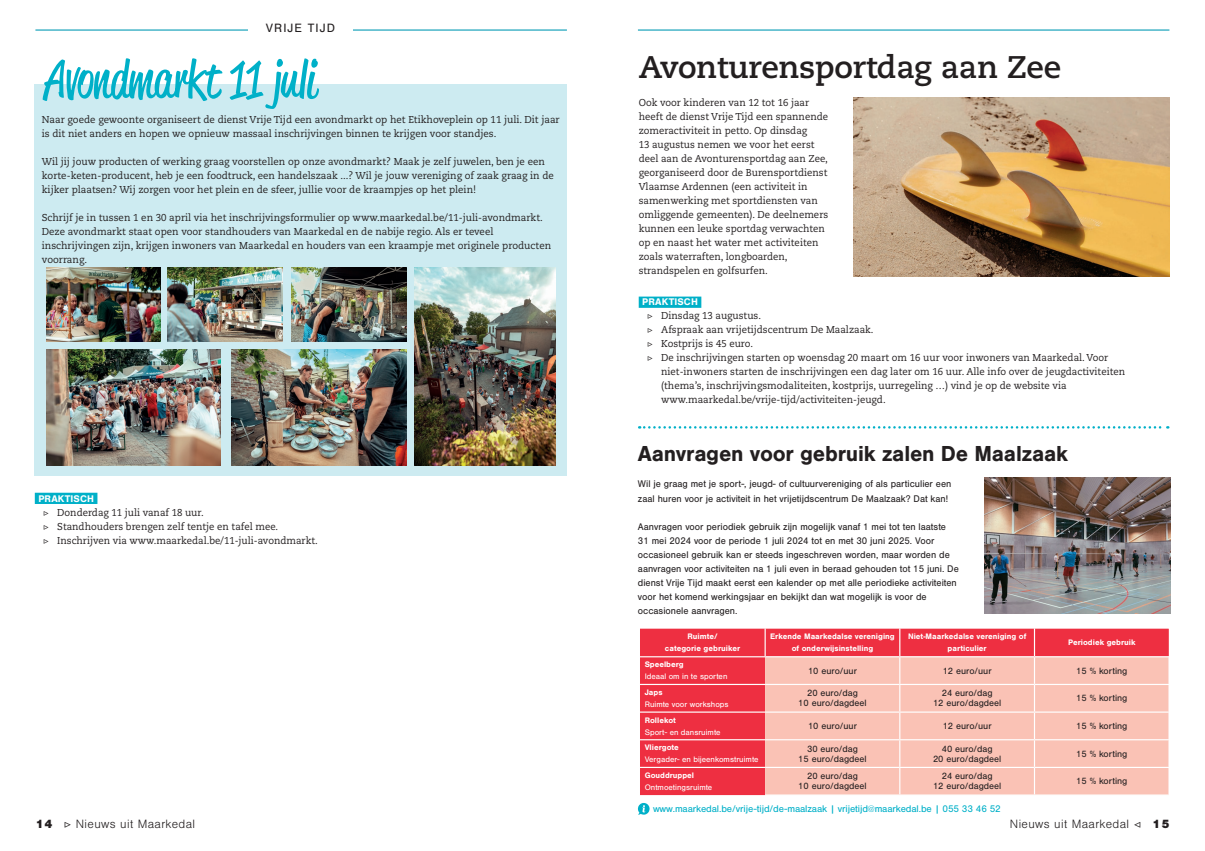
<style>
.page{position:relative;width:1205px;height:851px;background:#fff}
.page>*{position:absolute;margin:0;border:0;box-sizing:border-box;transform-origin:0 0}
.t1{font:51.38px "Reklame Script";color:#00b0c8}
.t2{font:700 31.25px "Caecilia LT Std";letter-spacing:-.01em;color:#231f20}
.t3{font:700 22.5px "Nimbus San";letter-spacing:-.01em;color:#231f20}
.t4{font:300 12.5px "Nimbus San";letter-spacing:.03em;color:#231f20}
.t5{font:12.5px "Nimbus San";letter-spacing:.08em;color:#231f20}
.t6{font:10px/14px "Caecilia LT Std";color:#231f20;scale:.96 1}
.t7{font:10px/14px "Caecilia LT Std";color:#231f20}
.t8{font:10px/14px "Nimbus San";color:#231f20}
.t9{font:10px "Nimbus San";letter-spacing:-.01em;color:#00b0c8}
.t10{font:700 10px "Nimbus San";letter-spacing:.015em;color:#fff}
.t11{font:9.5px/10px "Nimbus San";color:#231f20;text-align:center}
.t12{font:700 8.25px/11.9px "Nimbus San";color:#fff;text-align:center}
.t13{font:8.25px "Nimbus San";color:#fff}
.s1{font-family:"Minion Pro"}
.s2{font-weight:900}
.s3{font-family:"Minion Pro";font-weight:500}
</style>
<div class="page">
<hr style="left:35px;top:29px;width:532px;height:2px;background:#22a6be">
<hr style="left:638px;top:29px;width:531px;height:2px;background:#22a6be">
<div style="left:641px;top:629px;width:527px;height:166px;background:#ee2f41"></div>
<div style="left:765px;top:657px;width:403px;height:137px;background:#fac2b5"></div>
<hr style="left:764px;top:628px;width:2px;height:28px;background:#fff">
<hr style="left:640px;top:683px;width:125px;height:2px;background:#fff">
<hr style="left:640px;top:711px;width:125px;height:1px;background:#fff">
<hr style="left:640px;top:739px;width:125px;height:1px;background:#fff">
<hr style="left:640px;top:766px;width:125px;height:1px;background:#fff">
<hr style="left:765px;top:683px;width:135px;height:2px;background:#fff">
<hr style="left:900px;top:683px;width:134px;height:2px;background:#fff">
<hr style="left:1034px;top:683px;width:136px;height:2px;background:#fff">
<hr style="left:765px;top:711px;width:135px;height:1px;background:#fff">
<hr style="left:900px;top:711px;width:134px;height:1px;background:#fff">
<hr style="left:1034px;top:711px;width:136px;height:1px;background:#fff">
<hr style="left:765px;top:739px;width:135px;height:1px;background:#fff">
<hr style="left:900px;top:739px;width:134px;height:1px;background:#fff">
<hr style="left:1034px;top:739px;width:136px;height:1px;background:#fff">
<hr style="left:765px;top:766px;width:135px;height:1px;background:#fff">
<hr style="left:900px;top:766px;width:134px;height:1px;background:#fff">
<svg style="left:899px;top:629px;width:1px;height:165px"></svg>
<hr style="left:1034px;top:766px;width:136px;height:1px;background:#fff">
<svg style="left:1034px;top:629px;width:1px;height:165px"></svg>
<hr style="left:765px;top:794px;width:135px;height:1px;background:#fff">
<hr style="left:900px;top:794px;width:134px;height:1px;background:#fff">
<hr style="left:1034px;top:794px;width:136px;height:1px;background:#fff">
<hr style="left:640px;top:656px;width:125px;height:1px;background:#fff">
<hr style="left:765px;top:656px;width:135px;height:1px;background:#fff">
<hr style="left:900px;top:656px;width:134px;height:1px;background:#fff">
<hr style="left:1034px;top:656px;width:136px;height:1px;background:#fff">
<div style="left:639px;top:627px;width:531px;height:175px;border:1px solid #fff"></div>
<svg style="left:638px;top:803px;width:12px;height:11px"></svg>
<img style="left:985px;top:477px;width:185px;height:136px">
<svg style="left:639px;top:426px;width:529px;height:2px"></svg>
<img style="left:853px;top:97px;width:316px;height:179px">
<div style="left:639px;top:296px;width:62px;height:12px;background:#00b0c8"></div>
<div style="left:35px;top:85px;width:532px;height:391px;background:#cdebf1"></div>
<div style="left:35px;top:492px;width:62px;height:12px;background:#00b0c8"></div>
<img style="left:168px;top:267px;width:115px;height:74px">
<img style="left:291px;top:267px;width:115px;height:74px">
<img style="left:46px;top:267px;width:115px;height:74px">
<img style="left:415px;top:267px;width:141px;height:198px">
<img style="left:232px;top:349px;width:174px;height:116px">
<img style="left:46px;top:349px;width:174px;height:116px">
<div style="left:248px;top:24px;width:105px;height:19px;background:#fff"></div>
<p class="t5" style="left:266px;top:21px;width:71px">VRIJE TIJD</p>
<p class="t5" style="left:273px;top:23px;width:59px">RUBRIEK</p>
<h1 class="t1" style="left:45px;top:44px;width:273px">Avondmarkt 11 juli</h1>
<p class="t7" style="left:42px;top:113px;width:519px">Naar goede gewoonte organiseert de dienst Vrije Tijd een avondmarkt op het Etikhoveplein op 11 juli. Dit jaar is dit niet anders en hopen we opnieuw massaal inschrijvingen binnen te krijgen voor standjes.</p>
<p class="t7" style="left:42px;top:155px;width:513px">Wil jij jouw producten of werking graag voorstellen op onze avondmarkt? Maak je zelf juwelen, ben je een korte-keten-producent, heb je een foodtruck, een handelszaak ...? Wil je jouw vereniging of zaak graag in de kijker plaatsen? Wij zorgen voor het plein en de sfeer, jullie voor de kraampjes op het plein!</p>
<p class="t7" style="left:42px;top:211px;width:511px">Schrijf je in tussen 1 en 30 april via het inschrijvingsformulier op www.maarkedal.be/11-juli-avondmarkt.<br>Deze avondmarkt staat open voor standhouders van Maarkedal en de nabije regio. Als er teveel inschrijvingen zijn, krijgen inwoners van Maarkedal en houders van een kraampje met originele producten voorrang.</p>
<p class="t10" style="left:38px;top:492px;width:57px">PRAKTISCH</p>
<p class="t6" style="left:43px;top:505px;width:288px"><span class="s1">▷</span> Donderdag 11 juli vanaf 18 uur.<br><span class="s1">▷</span> Standhouders brengen zelf tentje en tafel mee.<br><span class="s1">▷</span> Inschrijven via www.maarkedal.be/11-juli-avondmarkt.</p>
<h2 class="t2" style="left:639px;top:49px;width:424px">Avonturensportdag aan Zee</h2>
<p class="t6" style="left:639px;top:96px;width:199px">Ook voor kinderen van 12 tot 16 jaar heeft de dienst Vrije Tijd een spannende zomeractiviteit in petto. Op dinsdag<br>13 augustus nemen we voor het eerst deel aan de Avonturensportdag aan Zee, georganiseerd door de Burensportdienst Vlaamse Ardennen (een activiteit in samenwerking met sportdiensten van omliggende gemeenten). De deelnemers kunnen een leuke sportdag verwachten op en naast het water met activiteiten zoals waterraften, longboarden, strandspelen en golfsurfen.</p>
<p class="t10" style="left:642px;top:296px;width:57px">PRAKTISCH</p>
<p class="t6" style="left:647px;top:309px;width:120px"><span class="s1">▷</span> Dinsdag 13 augustus.</p>
<p class="t6" style="left:647px;top:323px;width:237px"><span class="s1">▷</span> Afspraak aan vrijetijdscentrum De Maalzaak.</p>
<p class="t6" style="left:647px;top:337px;width:112px"><span class="s1">▷</span> Kostprijs is 45 euro.</p>
<p class="t6" style="left:647px;top:351px;width:482px"><span class="s1">▷</span> De inschrijvingen starten op woensdag 20 maart om 16 uur voor inwoners van Maarkedal. Voor</p>
<p class="t6" style="left:661px;top:365px;width:485px">niet-inwoners starten de inschrijvingen een dag later om 16 uur. Alle info over de jeugdactiviteiten</p>
<p class="t6" style="left:661px;top:379px;width:424px">(thema’s, inschrijvingsmodaliteiten, kostprijs, uurregeling …) vind je op de website via</p>
<p class="t6" style="left:661px;top:393px;width:235px">www.maarkedal.be/vrije-tijd/activiteiten-jeugd.</p>
<h3 class="t3" style="left:638px;top:441px;width:432px">Aanvragen voor gebruik zalen De Maalzaak</h3>
<p class="t8" style="left:638px;top:477px;width:315px">Wil je graag met je sport-, jeugd- of cultuurvereniging of als particulier een zaal huren voor je activiteit in het vrijetijdscentrum De Maalzaak? Dat kan!</p>
<p class="t8" style="left:638px;top:519px;width:322px">Aanvragen voor periodiek gebruik zijn mogelijk vanaf 1 mei tot ten laatste 31 mei 2024 voor de periode 1 juli 2024 tot en met 30 juni 2025. Voor occasioneel gebruik kan er steeds ingeschreven worden, maar worden de aanvragen voor activiteiten na 1 juli even in beraad gehouden tot 15 juni. De dienst Vrije Tijd maakt eerst een kalender op met alle periodieke activiteiten voor het komend werkingsjaar en bekijkt dan wat mogelijk is voor de occasionele aanvragen.</p>
<p class="t12" style="left:665px;top:630px;width:77px">Ruimte/<br>categorie gebruiker</p>
<p class="t12" style="left:770px;top:630px;width:126px">Erkende Maarkedalse vereniging of onderwijsinstelling</p>
<p class="t12" style="left:908px;top:630px;width:120px">Niet-Maarkedalse vereniging of particulier</p>
<p class="t12" style="left:1068px;top:636px;width:69px">Periodiek gebruik</p>
<p class="t12" style="left:645px;top:658px;width:41px">Speelberg</p>
<p class="t13" style="left:645px;top:672px;width:84px">Ideaal om in te sporten</p>
<p class="t11" style="left:808px;top:665px;width:50px">10 euro/uur</p>
<p class="t11" style="left:942px;top:665px;width:50px">12 euro/uur</p>
<p class="t11" style="left:1076px;top:665px;width:53px">15 % korting</p>
<p class="t12" style="left:645px;top:686px;width:19px">Japs</p>
<p class="t13" style="left:645px;top:699px;width:85px">Ruimte voor workshops</p>
<p class="t11" style="left:798px;top:688px;width:70px">20 euro/dag<br>10 euro/dagdeel</p>
<p class="t11" style="left:933px;top:688px;width:70px">24 euro/dag<br>12 euro/dagdeel</p>
<p class="t11" style="left:1076px;top:693px;width:53px">15 % korting</p>
<p class="t12" style="left:645px;top:714px;width:33px">Rollekot</p>
<p class="t13" style="left:645px;top:727px;width:77px">Sport- en dansruimte</p>
<p class="t11" style="left:808px;top:721px;width:50px">10 euro/uur</p>
<p class="t11" style="left:942px;top:721px;width:50px">12 euro/uur</p>
<p class="t11" style="left:1076px;top:721px;width:53px">15 % korting</p>
<p class="t12" style="left:645px;top:741px;width:36px">Vliergote</p>
<p class="t13" style="left:645px;top:754px;width:115px">Vergader- en bijeenkomstruimte</p>
<p class="t11" style="left:798px;top:743px;width:70px">30 euro/dag<br>15 euro/dagdeel</p>
<p class="t11" style="left:933px;top:743px;width:70px">40 euro/dag<br>20 euro/dagdeel</p>
<p class="t11" style="left:1076px;top:748px;width:53px">15 % korting</p>
<p class="t12" style="left:645px;top:769px;width:51px">Gouddruppel</p>
<p class="t13" style="left:645px;top:782px;width:69px">Ontmoetingsruimte</p>
<p class="t11" style="left:798px;top:771px;width:70px">20 euro/dag<br>10 euro/dagdeel</p>
<p class="t11" style="left:933px;top:771px;width:70px">24 euro/dag<br>12 euro/dagdeel</p>
<p class="t11" style="left:1076px;top:776px;width:53px">15 % korting</p>
<p class="t9" style="left:653px;top:803px;width:349px">www.maarkedal.be/vrije-tijd/de-maalzaak | vrijetijd@maarkedal.be | 055 33 46 52</p>
<p class="t4" style="left:35px;top:817px;width:161px"><span class="s2">14</span> <span class="s3">▷</span> Nieuws uit Maarkedal</p>
<p class="t4" style="left:1010px;top:817px;width:161px">Nieuws uit Maarkedal <span class="s3">◁</span> <span class="s2">15</span></p>
</div>
